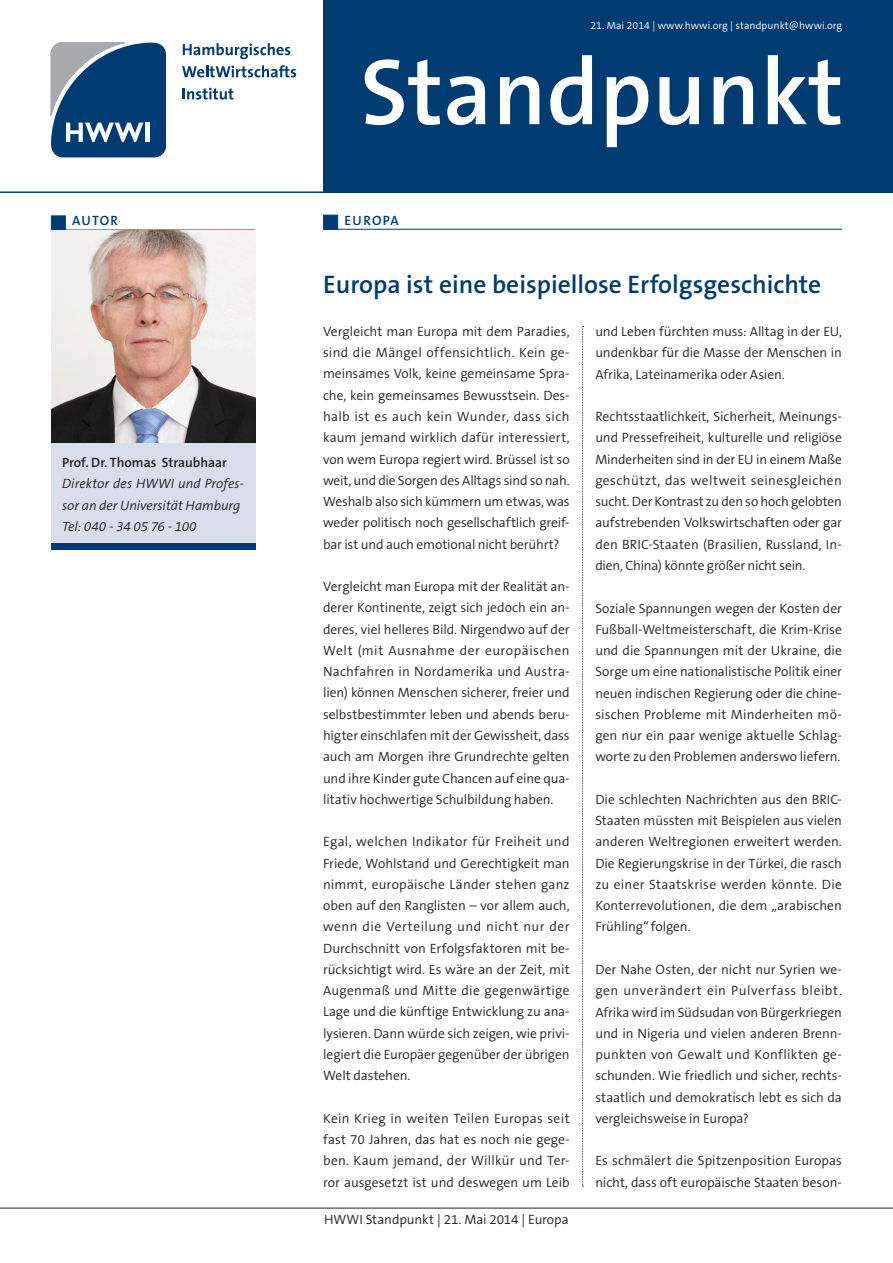
<style>
.page{position:relative;width:893px;height:1263px;background:#fff}
.page>*{position:absolute;margin:0;border:0;box-sizing:border-box;transform-origin:0 0}
.t1{font:600 94.5px "The Sans B6";color:#fff}
.t2{font:600 25.5px "The Sans B6";color:#003b71}
.t3{font:300 13.5px/21.3px "The Sans B4";letter-spacing:-.005em;color:#231f20;text-align:justify}
.t4{font:italic 300 13.5px/21.3px "The Sans B4";color:#231f20}
.t5{font:600 13.5px "The Sans B6";color:#231f20}
.t6{font:600 13.5px "The Sans B6";letter-spacing:.09em;color:#003b71}
.t7{font:300 10.5px "The Sans B4";letter-spacing:.005em;color:#fff}
.s1{font-style:italic}
</style>
<div class="page">
<div style="left:51px;top:442px;width:204px;height:107px;background:#d8dfeb"></div>
<div style="left:323px;top:0;width:570px;height:191px;background:#003b71"></div>
<svg style="left:183px;top:88px;width:50px;height:12px"></svg>
<svg style="left:182px;top:65px;width:114px;height:12px"></svg>
<svg style="left:183px;top:43px;width:107px;height:16px"></svg>
<svg style="left:50px;top:42px;width:116px;height:115px"></svg>
<hr style="left:0;top:191px;width:893px;height:2px;background:#003b71">
<svg style="left:582px;top:326px;width:2px;height:861px"></svg>
<hr style="left:0;top:1208px;width:893px;height:1px;background:#231f20">
<div style="left:323px;top:215px;width:15px;height:15px;background:#003b71;border:1px solid #003b71"></div>
<hr style="left:323px;top:229px;width:519px;height:1px;background:#003b71">
<div style="left:51px;top:543px;width:204px;height:6px;background:#003b71"></div>
<div style="left:51px;top:215px;width:15px;height:15px;background:#003b71;border:1px solid #003b71"></div>
<img style="left:51px;top:230px;width:204px;height:212px">
<p class="t6" style="left:72px;top:213px;width:47px">AUTOR</p>
<p class="t5" style="left:62px;top:455px;width:166px">Prof. Dr. Thomas Straubhaar</p>
<p class="t4" style="left:62px;top:473px;width:183px">Direktor des HWWI und Profes&shy;sor an der Universität Hamburg<br>Tel: 040 - 34 05 76 - 100</p>
<p class="t7" style="left:590px;top:20px;width:253px">21. Mai 2014 | www.hwwi.org | standpunkt@hwwi.org</p>
<h1 class="t1" style="left:360px;top:41px;width:485px">Standpunkt</h1>
<p class="t6" style="left:344px;top:213px;width:56px">EUROPA</p>
<h2 class="t2" style="left:323px;top:271px;width:500px">Europa ist eine beispiellose Erfolgsgeschichte</h2>
<p class="t3" style="left:323px;top:321px;width:248px">Vergleicht man Europa mit dem Paradies, sind die Mängel offensichtlich. Kein ge&shy;meinsames Volk, keine gemeinsame Spra&shy;che, kein gemeinsames Bewusstsein. Des&shy;halb ist es auch kein Wunder, dass sich kaum jemand wirklich dafür interessiert, von wem Europa regiert wird. Brüssel ist so weit, und die Sorgen des Alltags sind so nah.<br>Weshalb also sich kümmern um etwas, was weder politisch noch gesellschaftlich greif&shy;bar ist und auch emotional nicht berührt?</p>
<p class="t3" style="left:323px;top:576px;width:248px">Vergleicht man Europa mit der Realität an&shy;derer Kontinente, zeigt sich jedoch ein an&shy;deres, viel helleres Bild. Nirgendwo auf der Welt (mit Ausnahme der europäischen Nachfahren in Nordamerika und Austra&shy;lien) können Menschen sicherer, freier und selbstbestimmter leben und abends beru&shy;higter einschlafen mit der Gewissheit, dass auch am Morgen ihre Grundrechte gelten und ihre Kinder gute Chancen auf eine qua&shy;litativ hochwertige Schulbildung haben.</p>
<p class="t3" style="left:323px;top:831px;width:248px">Egal, welchen Indikator für Freiheit und Friede, Wohlstand und Gerechtigkeit man nimmt, europäische Länder stehen ganz oben auf den Ranglisten – vor allem auch, wenn die Verteilung und nicht nur der Durchschnitt von Erfolgsfaktoren mit be&shy;rücksichtigt wird. Es wäre an der Zeit, mit Augenmaß und Mitte die gegenwärtige Lage und die künftige Entwicklung zu ana&shy;lysieren. Dann würde sich zeigen, wie privi&shy;legiert die Europäer gegenüber der übrigen Welt dastehen.</p>
<p class="t3" style="left:323px;top:1108px;width:248px">Kein Krieg in weiten Teilen Europas seit fast 70 Jahren, das hat es noch nie gege&shy;ben. Kaum jemand, der Willkür und Ter&shy;ror ausgesetzt ist und deswegen um Leib</p>
<p class="t3" style="left:324px;top:1209px;width:246px">HWWI Standpunkt | 21. Mai 2014 | Europa</p>
<p class="t3" style="left:595px;top:321px;width:248px">und Leben fürchten muss: Alltag in der EU, undenkbar für die Masse der Menschen in Afrika, Lateinamerika oder Asien.</p>
<p class="t3" style="left:595px;top:406px;width:248px">Rechtsstaatlichkeit, Sicherheit, Meinungs&shy;und Pressefreiheit, kulturelle und religiöse Minderheiten sind in der EU in einem Maße geschützt, das weltweit seinesgleichen sucht. Der Kontrast zu den so hoch gelobten aufstrebenden Volkswirtschaften oder gar den BRIC-Staaten (Brasilien, Russland, In&shy;dien, China) könnte größer nicht sein.</p>
<p class="t3" style="left:595px;top:598px;width:248px">Soziale Spannungen wegen der Kosten der Fußball-Weltmeisterschaft, die Krim-Krise und die Spannungen mit der Ukraine, die Sorge um eine nationalistische Politik einer neuen indischen Regierung oder die chine&shy;sischen Probleme mit Minderheiten mö&shy;gen nur ein paar wenige aktuelle Schlag&shy;worte zu den Problemen anderswo liefern.</p>
<p class="t3" style="left:595px;top:789px;width:248px">Die schlechten Nachrichten aus den BRIC-Staaten müssten mit Beispielen aus vielen anderen Weltregionen erweitert werden.<br>Die Regierungskrise in der Türkei, die rasch zu einer Staatskrise werden könnte. Die Konterrevolutionen, die dem „arabischen Frühling<span class="s1">“</span> folgen.</p>
<p class="t3" style="left:595px;top:959px;width:248px">Der Nahe Osten, der nicht nur Syrien we&shy;gen unverändert ein Pulverfass bleibt.<br>Afrika wird im Südsudan von Bürgerkriegen und in Nigeria und vielen anderen Brenn&shy;punkten von Gewalt und Konflikten ge&shy;schunden. Wie friedlich und sicher, rechts&shy;staatlich und demokratisch lebt es sich da vergleichsweise in Europa?</p>
<p class="t3" style="left:595px;top:1150px;width:248px">Es schmälert die Spitzenposition Europas nicht, dass oft europäische Staaten beson-</p>
</div>
